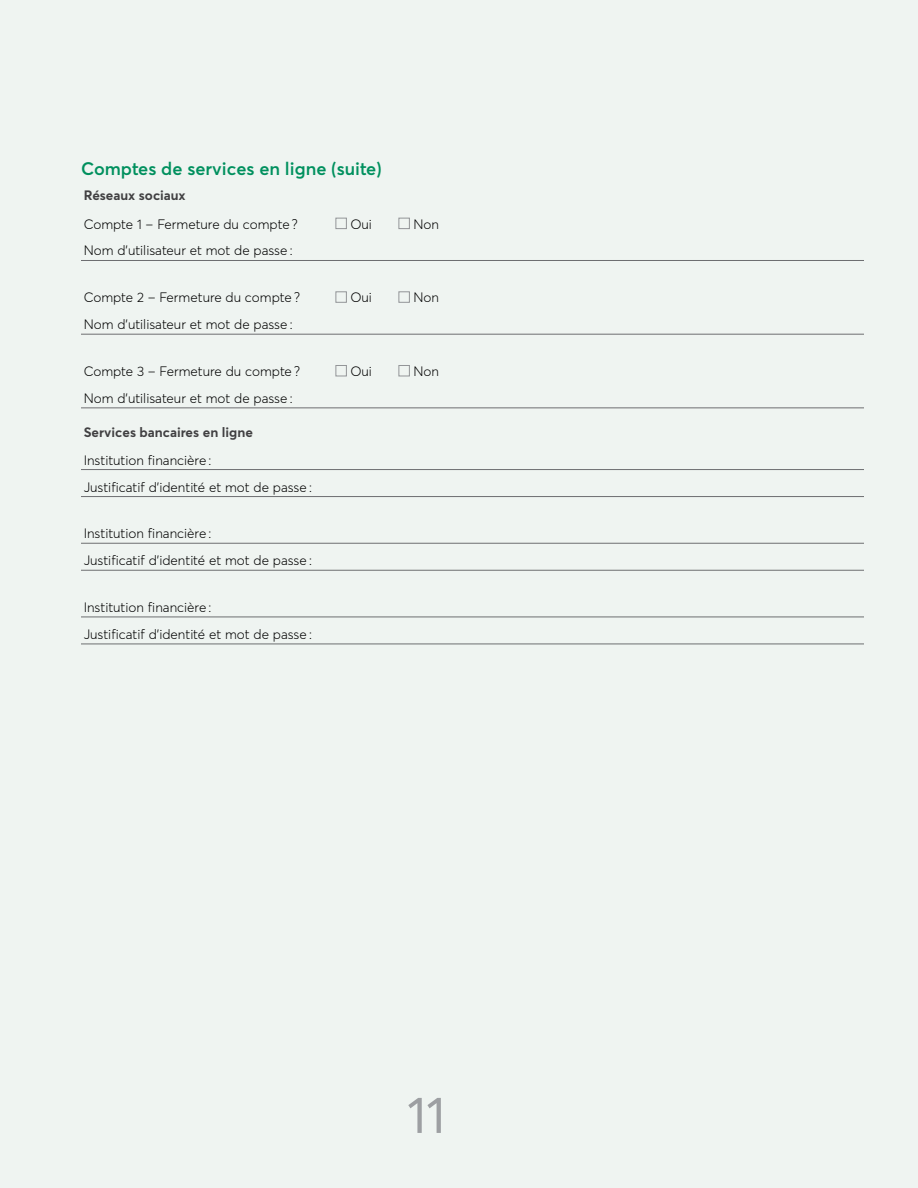
<style>
.page{position:relative;width:918px;height:1188px;background:#eff4f1}
.page>*{position:absolute;margin:0;border:0;box-sizing:border-box;transform-origin:0 0}
.t1{font:51px "Averta";color:#9d9fa2}
.t2{font:600 18px "Averta";color:#00905e}
.t3{font:300 13.5px/27px "Averta";color:#000}
.t4{font:700 13.5px "Averta";color:#414042}
</style>
<div class="page">
<hr style="left:81px;top:260px;width:783px;height:1px;background:#6d6e71">
<div style="left:336px;top:218px;width:11px;height:11px;border:1px solid #939598"></div>
<div style="left:399px;top:218px;width:11px;height:11px;border:1px solid #939598"></div>
<hr style="left:81px;top:334px;width:783px;height:1px;background:#6d6e71">
<div style="left:336px;top:292px;width:11px;height:10px;border:1px solid #939598"></div>
<div style="left:399px;top:292px;width:11px;height:10px;border:1px solid #939598"></div>
<hr style="left:81px;top:408px;width:783px;height:1px;background:#6d6e71">
<div style="left:336px;top:365px;width:11px;height:11px;border:1px solid #939598"></div>
<div style="left:399px;top:365px;width:11px;height:11px;border:1px solid #939598"></div>
<hr style="left:81px;top:469px;width:783px;height:1px;background:#6d6e71">
<hr style="left:81px;top:496px;width:783px;height:1px;background:#6d6e71">
<hr style="left:81px;top:570px;width:783px;height:1px;background:#6d6e71">
<hr style="left:81px;top:543px;width:783px;height:1px;background:#6d6e71">
<hr style="left:81px;top:644px;width:783px;height:1px;background:#6d6e71">
<hr style="left:81px;top:617px;width:783px;height:1px;background:#6d6e71">
<h2 class="t2" style="left:81px;top:157px;width:302px">Comptes de services en ligne (suite)</h2>
<h4 class="t4" style="left:84px;top:187px;width:104px">Réseaux sociaux</h4>
<p class="t3" style="left:84px;top:210px;width:216px">Compte 1 – Fermeture du compte ?</p>
<p class="t3" style="left:350px;top:210px;width:23px">Oui</p>
<p class="t3" style="left:413px;top:210px;width:27px">Non</p>
<p class="t3" style="left:84px;top:237px;width:210px">Nom d’utilisateur et mot de passe :</p>
<p class="t3" style="left:84px;top:284px;width:218px">Compte 2 – Fermeture du compte ?</p>
<p class="t3" style="left:350px;top:284px;width:23px">Oui</p>
<p class="t3" style="left:413px;top:284px;width:27px">Non</p>
<p class="t3" style="left:84px;top:311px;width:210px">Nom d’utilisateur et mot de passe :</p>
<p class="t3" style="left:84px;top:358px;width:218px">Compte 3 – Fermeture du compte ?</p>
<p class="t3" style="left:350px;top:358px;width:23px">Oui</p>
<p class="t3" style="left:413px;top:358px;width:27px">Non</p>
<p class="t3" style="left:84px;top:385px;width:210px">Nom d’utilisateur et mot de passe :</p>
<h4 class="t4" style="left:84px;top:423px;width:171px">Services bancaires en ligne</h4>
<p class="t3" style="left:84px;top:446px;width:230px">Institution financière :<br>Justificatif d’identité et mot de passe :</p>
<p class="t3" style="left:84px;top:520px;width:230px">Institution financière :<br>Justificatif d’identité et mot de passe :</p>
<p class="t3" style="left:84px;top:594px;width:230px">Institution financière :<br>Justificatif d’identité et mot de passe :</p>
<h1 class="t1" style="left:407px;top:1083px;width:40px">11</h1>
</div>
